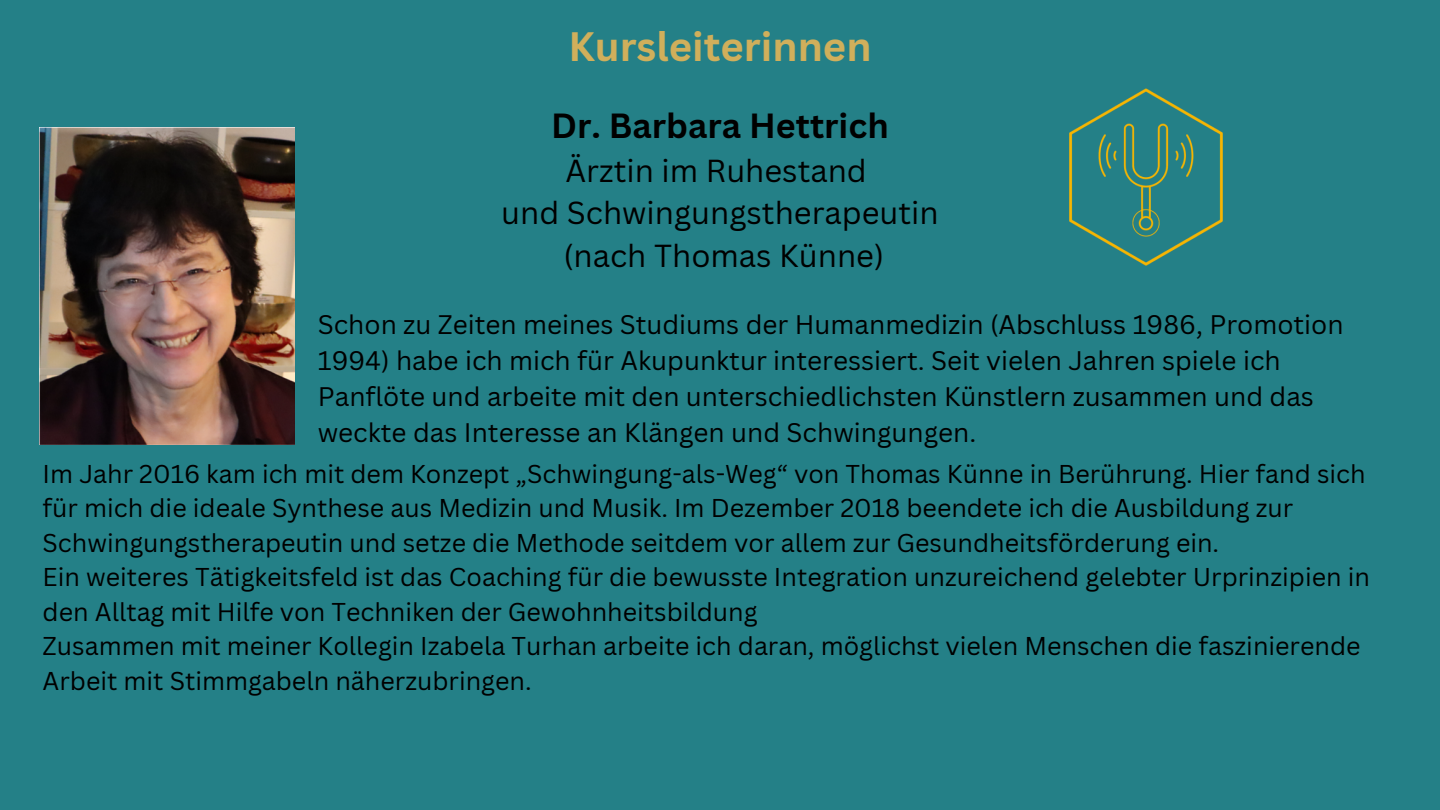
<style>
.page{position:relative;width:1440px;height:810px;background:#248087}
.page>*{position:absolute;margin:0;border:0;box-sizing:border-box;transform-origin:0 0}
.t1{font:700 40px "Canva Sans";color:#d0af5b}
.t2{font:700 34px "Canva Sans";color:#000}
.t3{font:31px/42.8px "Canva Sans";color:#000;text-align:center}
.t4{font:26.2px/36px "Canva Sans";color:#000}
.t5{font:25.1px/34.5px "Canva Sans";color:#000}
</style>
<div class="page">
<img style="left:39px;top:128px;width:255px;height:317px">
<img style="left:1069px;top:88px;width:154px;height:178px">
<p class="t1" style="left:568px;top:18px;width:305px">Kursleiterinnen</p>
<p class="t2" style="left:551px;top:102px;width:339px">Dr. Barbara Hettrich</p>
<p class="t3" style="left:501px;top:148px;width:439px">Ärztin im Ruhestand<br>und Schwingungstherapeutin (nach Thomas Künne)</p>
<h2 class="t4" style="left:318px;top:306px;width:1027px">Schon zu Zeiten meines Studiums der Humanmedizin (Abschluss 1986, Promotion 1994) habe ich mich für Akupunktur interessiert. Seit vielen Jahren spiele ich Panflöte und arbeite mit den unterschiedlichsten Künstlern zusammen und das weckte das Interesse an Klängen und Schwingungen.</h2>
<p class="t5" style="left:43px;top:456px;width:1325px">Im Jahr 2016 kam ich mit dem Konzept „Schwingung-als-Weg“ von Thomas Künne in Berührung. Hier fand sich für mich die ideale Synthese aus Medizin und Musik. Im Dezember 2018 beendete ich die Ausbildung zur<br>Schwingungstherapeutin und setze die Methode seitdem vor allem zur Gesundheitsförderung ein.</p>
<p class="t5" style="left:43px;top:559px;width:1329px">Ein weiteres Tätigkeitsfeld ist das Coaching für die bewusste Integration unzureichend gelebter Urprinzipien in den Alltag mit Hilfe von Techniken der Gewohnheitsbildung</p>
<p class="t5" style="left:43px;top:628px;width:1319px">Zusammen mit meiner Kollegin Izabela Turhan arbeite ich daran, möglichst vielen Menschen die faszinierende<br>Arbeit mit Stimmgabeln näherzubringen.</p>
</div>
